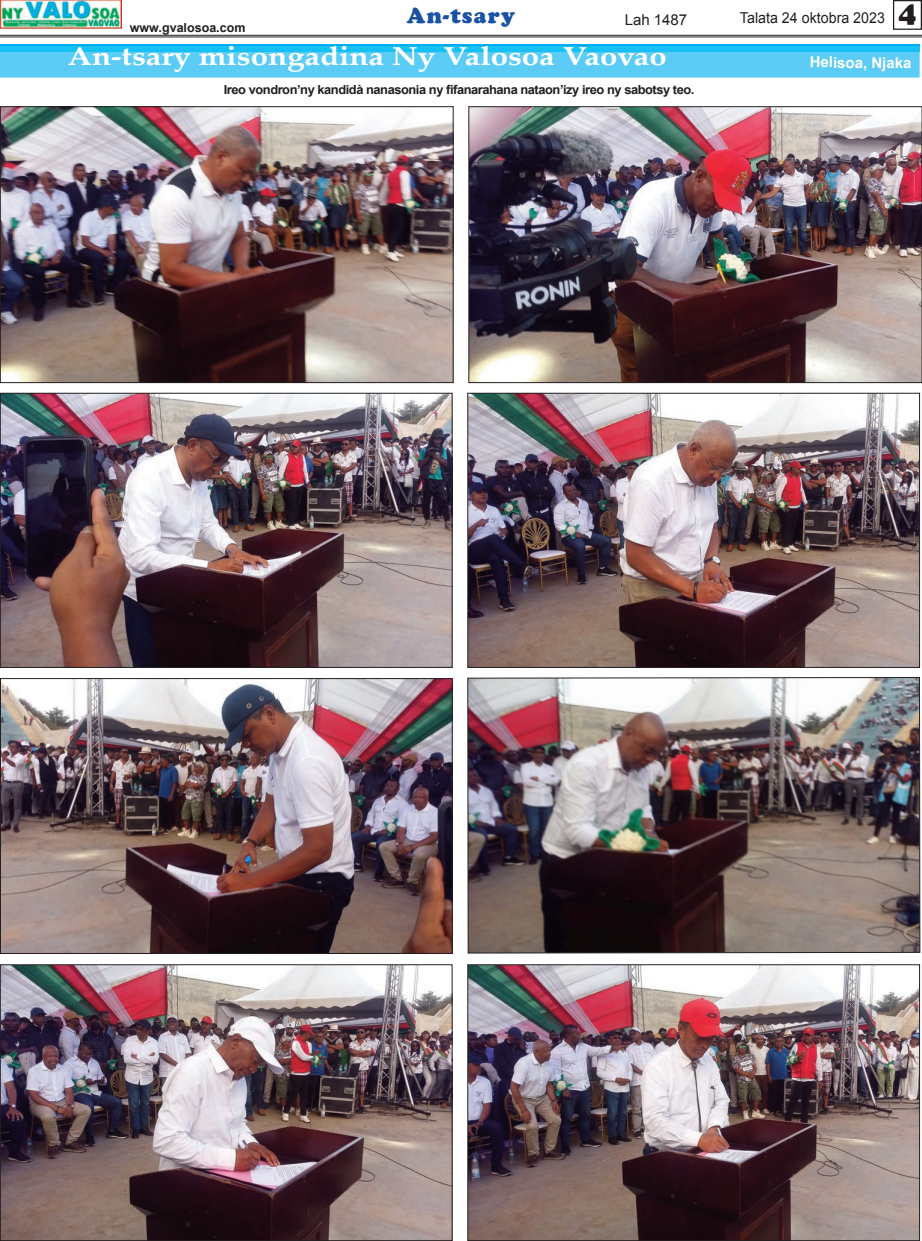
<style>
.page{position:relative;width:922px;height:1241px;background:#fff}
.page>*{position:absolute;margin:0;border:0;box-sizing:border-box;transform-origin:0 0}
.t1{font:700 26px "Palatino Linotype";letter-spacing:-.005em;color:#fff;scale:1.2 1}
.t2{font:900 22.5px "Cooper";letter-spacing:.05em;color:#1a52a4}
.t3{font:15px "Arial";color:#231f20;scale:.95 1}
.t4{font:700 15px "Arial";letter-spacing:-.005em;color:#fff}
.t5{font:15px "Arial";color:#231f20}
.t6{font:700 12.5px "Arial";letter-spacing:-.035em;color:#231f20}
.t7{font:700 12.5px "Arial";color:#231f20}
.s1{font-family:"Cooper";font-weight:900;font-size:30px}
</style>
<div class="page">
<hr style="left:0;top:35px;width:921px;height:1px;background:#231f20">
<hr style="left:0;top:37px;width:921px;height:1px;background:#231f20">
<img style="left:0;top:0;width:122px;height:28px">
<div style="left:892px;top:0;width:29px;height:30px;border:1px solid #231f20"></div>
<div style="left:0;top:44px;width:919px;height:8px;background:#00aeef"></div>
<div style="left:0;top:52px;width:919px;height:25px;background:#5bccf5"></div>
<div style="left:0;top:46px;width:919px;height:6px;background:#17c0f2"></div>
<img style="left:2px;top:395px;width:448px;height:270px">
<div style="left:0;top:393px;width:452px;height:274px;border:1px solid #231f20"></div>
<img style="left:470px;top:108px;width:449px;height:273px">
<div style="left:468px;top:106px;width:453px;height:277px;border:1px solid #231f20"></div>
<img style="left:469px;top:395px;width:448px;height:270px">
<div style="left:467px;top:393px;width:452px;height:274px;border:1px solid #231f20"></div>
<img style="left:2px;top:680px;width:448px;height:271px">
<div style="left:0;top:678px;width:452px;height:275px;border:1px solid #231f20"></div>
<img style="left:467px;top:677px;width:453px;height:276px">
<img style="left:2px;top:966px;width:448px;height:272px">
<div style="left:0;top:964px;width:452px;height:276px;border:1px solid #231f20"></div>
<img style="left:469px;top:966px;width:448px;height:272px">
<div style="left:467px;top:964px;width:452px;height:276px;border:1px solid #231f20"></div>
<img style="left:2px;top:108px;width:449px;height:273px">
<div style="left:0;top:106px;width:453px;height:277px;border:1px solid #231f20"></div>
<p class="t7" style="left:130px;top:20px;width:117px">www.gvalosoa.com</p>
<h2 class="t2" style="left:407px;top:2px;width:110px">An-tsary</h2>
<p class="t5" style="left:624px;top:11px;width:64px">Lah 1487</p>
<p class="t3" style="left:739px;top:10px;width:187px">Talata 24 oktobra 2023 <span class="s1">4</span></p>
<h1 class="t1" style="left:68px;top:46px;width:500px">An-tsary misongadina Ny Valosoa Vaovao</h1>
<p class="t4" style="left:809px;top:54px;width:103px">Helisoa, Njaka</p>
<p class="t6" style="left:224px;top:83px;width:472px">Ireo vondron’ny kandidà nanasonia ny fifanarahana nataon’izy ireo ny sabotsy teo.</p>
</div>
